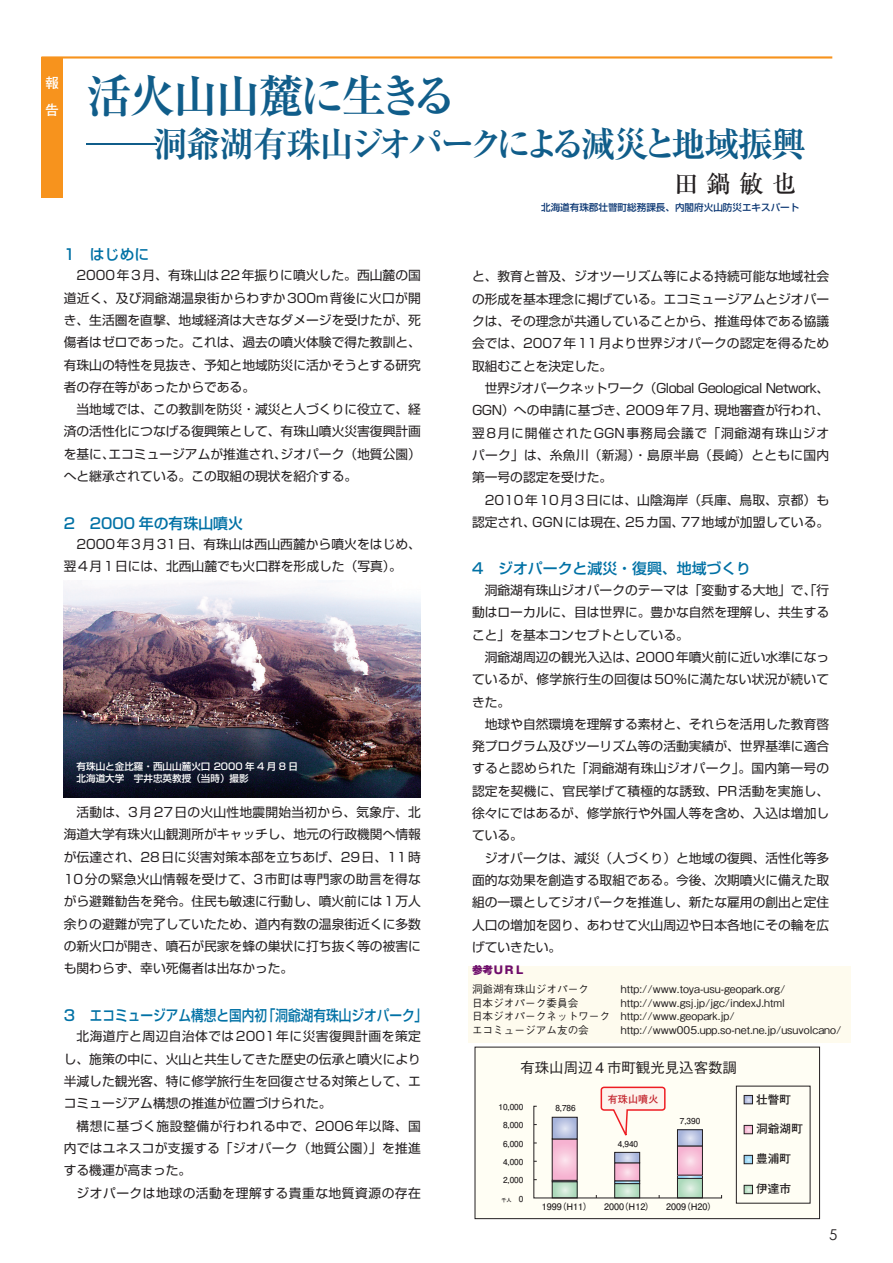
<style>
.page{position:relative;width:893px;height:1263px;background:#fff}
.page>*{position:absolute;margin:0;border:0;box-sizing:border-box;transform-origin:0 0}
.t1{font:700 45.75px "Ryumin Pro";letter-spacing:-.08em;color:#105d8a}
.t2{font:700 35.1px "Ryumin Pro";letter-spacing:-.115em;color:#105d8a;scale:2 1}
.t3{font:500 24.45px "Ryumin Pro";color:#231f20}
.t4{font:500 14.85px "Shin Go Pro";color:#0071a5}
.t5{font:14.85px "Century Gothic";color:#231f20}
.t6{font:500 14.4px "Gothic BBB Pro";color:#231f20}
.t7{font:700 13.8px/27.6px "Futo Go B101 Pro";color:#fff}
.t8{font:12.75px/22.4px "Shin Go Pro";color:#231f20;text-align:justify}
.t9{font:12.75px "Shin Go Pro";letter-spacing:.04em;color:#231f20}
.t10{font:700 11.7px "Futo Go B101 Pro";color:#231f20}
.t11{font:500 10.65px/13.8px "Gothic BBB Pro";color:#231f20}
.t12{font:800 10.65px "Gothic MB101 Pro";color:#6e0c6b}
.t13{font:700 10.2px "Futo Go B101 Pro";color:#c3242d}
.t14{font:500 9.6px/12.8px "Shin Go Pro";color:#fff}
.t15{font:500 9.6px "Shin Go Pro";color:#0a3672}
.t16{font:700 9px "Futo Go B101 Pro";color:#231f20}
.t17{font:700 8.25px "Futo Go B101 Pro";color:#231f20}
.t18{font:700 5.1px "Futo Go B101 Pro";color:#231f20}
.s1{font-size:8.25px}
</style>
<div class="page">
<div style="left:41px;top:57px;width:22px;height:141px;background:#f7931d"></div>
<hr style="left:41px;top:56px;width:791px;height:3px;background:#f7931d">
<div style="left:468px;top:966px;width:382px;height:77px;background:#fefbee"></div>
<div style="left:475px;top:1047px;width:344px;height:171px;background:#fffef4"></div>
<div style="left:475px;top:1047px;width:345px;height:172px;border:1px solid #231f20"></div>
<svg style="left:533px;top:1086px;width:189px;height:113px"></svg>
<svg style="left:746px;top:1097px;width:5px;height:5px"></svg>
<div style="left:744px;top:1095px;width:9px;height:9px;border:1px solid #231f20"></div>
<svg style="left:746px;top:1127px;width:5px;height:5px"></svg>
<div style="left:744px;top:1125px;width:9px;height:9px;border:1px solid #231f20"></div>
<svg style="left:746px;top:1157px;width:5px;height:5px"></svg>
<div style="left:744px;top:1155px;width:9px;height:9px;border:1px solid #231f20"></div>
<svg style="left:746px;top:1187px;width:5px;height:5px"></svg>
<div style="left:744px;top:1185px;width:9px;height:9px;border:1px solid #231f20"></div>
<div style="left:736px;top:1086px;width:74px;height:117px;border:1px solid #231f20"></div>
<img style="left:64px;top:582px;width:357px;height:215px">
<h1 class="t1" style="left:86px;top:59px;width:373px">活火山山麓に生きる</h1>
<h2 class="t2" style="left:86px;top:116px;width:362px">─洞爺湖有珠山ジオパークによる減災と地域振興</h2>
<h3 class="t3" style="left:674px;top:165px;width:124px">田 鍋 敏 也</h3>
<p class="t15" style="left:541px;top:200px;width:260px">北海道有珠郡壮瞥町総務課長、内閣府火山防災エキスパート</p>
<p class="t4" style="left:64px;top:242px;width:87px">1　はじめに</p>
<p class="t8" style="left:64px;top:263px;width:359px;text-indent:13px">2000年3月、有珠山は22年振りに噴火した。西山麓の国道近く、及び洞爺湖温泉街からわずか300m背後に火口が開き、生活圏を直撃、地域経済は大きなダメージを受けたが、死傷者はゼロであった。これは、過去の噴火体験で得た教訓と、有珠山の特性を見抜き、予知と地域防災に活かそうとする研究者の存在等があったからである。</p>
<p class="t8" style="left:64px;top:397px;width:359px;text-indent:13px">当地域では、この教訓を防災・減災と人づくりに役立て、経済の活性化につなげる復興策として、有珠山噴火災害復興計画を基に、エコミュージアムが推進され、ジオパーク（地質公園）へと継承されている。この取組の現状を紹介する。</p>
<p class="t4" style="left:64px;top:511px;width:181px">2　2000 年の有珠山噴火</p>
<p class="t8" style="left:64px;top:532px;width:359px;text-indent:13px">2000年3月31日、有珠山は西山西麓から噴火をはじめ、翌4月1日には、北西山麓でも火口群を形成した（写真）。</p>
<p class="t7" style="left:45px;top:67px;width:15px">報告</p>
<p class="t8" style="left:472px;top:264px;width:359px">と、教育と普及、ジオツーリズム等による持続可能な地域社会の形成を基本理念に掲げている。エコミュージアムとジオパークは、その理念が共通していることから、推進母体である協議会では、2007年11月より世界ジオパークの認定を得るため取組むことを決定した。</p>
<p class="t8" style="left:472px;top:375px;width:359px;text-indent:13px">世界ジオパークネットワーク（Global Geological Network、GGN）への申請に基づき、2009年7月、現地審査が行われ、翌8月に開催されたGGN事務局会議で「洞爺湖有珠山ジオパーク」は、糸魚川（新潟）・島原半島（長崎）とともに国内第一号の認定を受けた。</p>
<p class="t8" style="left:472px;top:487px;width:359px;text-align:right">2010年10月3日には、山陰海岸（兵庫、鳥取、京都）も認定され、GGNには現在、25カ国、77地域が加盟している。</p>
<p class="t4" style="left:472px;top:557px;width:281px">4　ジオパークと減災・復興、地域づくり</p>
<p class="t8" style="left:472px;top:577px;width:359px;text-indent:13px">洞爺湖有珠山ジオパークのテーマは「変動する大地」で、「行動はローカルに、目は世界に。豊かな自然を理解し、共生すること」を基本コンセプトとしている。</p>
<p class="t8" style="left:472px;top:644px;width:359px;text-indent:13px">洞爺湖周辺の観光入込は、2000年噴火前に近い水準になっているが、修学旅行生の回復は50％に満たない状況が続いてきた。</p>
<p class="t8" style="left:472px;top:711px;width:359px;text-indent:13px">地球や自然環境を理解する素材と、それらを活用した教育啓発プログラム及びツーリズム等の活動実績が、世界基準に適合すると認められた「洞爺湖有珠山ジオパーク」。国内第一号の認定を契機に、官民挙げて積極的な誘致、PR活動を実施し、徐々にではあるが、修学旅行や外国人等を含め、入込は増加している。</p>
<p class="t8" style="left:472px;top:845px;width:359px;text-indent:13px">ジオパークは、減災（人づくり）と地域の復興、活性化等多面的な効果を創造する取組である。今後、次期噴火に備えた取組の一環としてジオパークを推進し、新たな雇用の創出と定住人口の増加を図り、あわせて火山周辺や日本各地にその輪を広げていきたい。</p>
<p class="t11" style="left:472px;top:980px;width:371px">洞爺湖有珠山ジオパーク　　　http://www.toya-usu-geopark.org/<br>日本ジオパーク委員会　　　　http://www.gsj.jp/jgc/indexJ.html<br>日本ジオパークネットワーク　http://www.geopark.jp/<br>エコミュージアム友の会　　　http://www005.upp.so-net.ne.jp/usuvolcano/</p>
<p class="t6" style="left:520px;top:1056px;width:218px">有珠山周辺４市町観光見込客数調</p>
<p class="t13" style="left:608px;top:1091px;width:52px">有珠山噴火</p>
<p class="t14" style="left:77px;top:758px;width:223px">有珠山と金比羅・西山山麓火口 2000 年 4 月 8 日北海道大学　宇井忠英教授（当時）撮影</p>
<p class="t8" style="left:64px;top:799px;width:359px;text-indent:13px">活動は、3月27日の火山性地震開始当初から、気象庁、北海道大学有珠火山観測所がキャッチし、地元の行政機関へ情報が伝達され、28日に災害対策本部を立ちあげ、29日、11時10分の緊急火山情報を受けて、3市町は専門家の助言を得ながら避難勧告を発令。住民も敏速に行動し、噴火前には1万人余りの避難が完了していたため、道内有数の温泉街近くに多数の新火口が開き、噴石が民家を蜂の巣状に打ち抜く等の被害にも関わらず、幸い死傷者は出なかった。</p>
<p class="t4" style="left:64px;top:1003px;width:365px">3　エコミュージアム構想と国内初「洞爺湖有珠山ジオパーク」</p>
<p class="t8" style="left:64px;top:1024px;width:359px;text-indent:13px">北海道庁と周辺自治体では2001年に災害復興計画を策定し、施策の中に、火山と共生してきた歴史の伝承と噴火により半減した観光客、特に修学旅行生を回復させる対策として、エコミュージアム構想の推進が位置づけられた。</p>
<p class="t8" style="left:64px;top:1113px;width:359px;text-indent:13px">構想に基づく施設整備が行われる中で、2006年以降、国内ではユネスコが支援する「ジオパーク（地質公園）」を推進する機運が高まった。</p>
<p class="t9" style="left:77px;top:1182px;width:346px">ジオパークは地球の活動を理解する貴重な地質資源の存在</p>
<p class="t12" style="left:472px;top:961px;width:55px">参考ＵＲＬ</p>
<p class="t10" style="left:756px;top:1090px;width:37px">壮瞥町</p>
<p class="t10" style="left:756px;top:1120px;width:48px">洞爺湖町</p>
<p class="t10" style="left:756px;top:1149px;width:37px">豊浦町</p>
<p class="t10" style="left:756px;top:1179px;width:37px">伊達市</p>
<p class="t17" style="left:498px;top:1100px;width:26px">10,000</p>
<p class="t17" style="left:555px;top:1102px;width:22px">8,786</p>
<p class="t17" style="left:680px;top:1114px;width:22px">7,390</p>
<p class="t17" style="left:503px;top:1118px;width:22px">8,000</p>
<p class="t17" style="left:503px;top:1137px;width:22px">6,000</p>
<p class="t17" style="left:618px;top:1137px;width:22px">4,940</p>
<p class="t17" style="left:503px;top:1155px;width:22px">4,000</p>
<p class="t17" style="left:503px;top:1173px;width:22px">2,000</p>
<p class="t18" style="left:501px;top:1196px;width:23px">千人 <span class="s1">0</span></p>
<p class="t16" style="left:542px;top:1199px;width:52px">1999（H11）</p>
<p class="t16" style="left:604px;top:1199px;width:52px">2000（H12）</p>
<p class="t16" style="left:666px;top:1199px;width:52px">2009（H20）</p>
<p class="t5" style="left:829px;top:1225px;width:10px">5</p>
</div>
